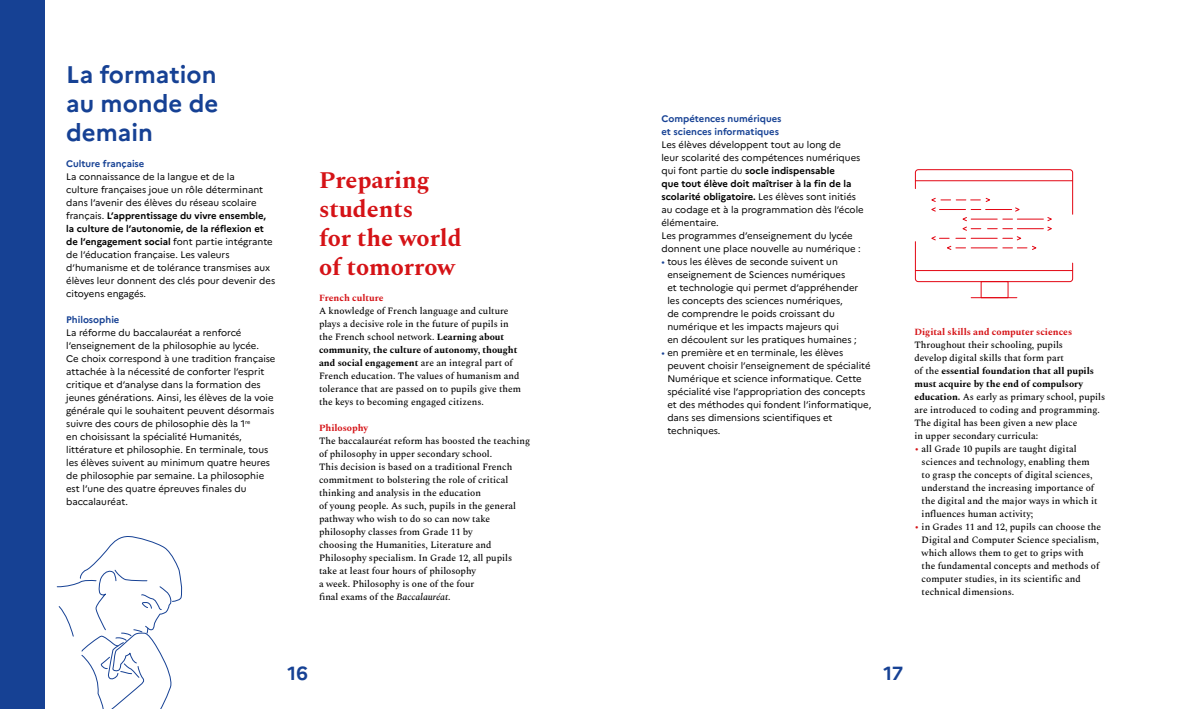
<style>
.page{position:relative;width:1191px;height:709px;background:#fff}
.page>*{position:absolute;margin:0;border:0;box-sizing:border-box;transform-origin:0 0}
.t1{font:700 24px/28.8px "Spectral";color:#d51317}
.t2{font:700 24px/28.8px "Marianne";color:#164194;text-align:justify}
.t3{font:700 19px "Marianne";color:#164194}
.t4{font:9.5px/13px "Marianne";color:#000}
.t5{font:500 9.5px/13px "Spectral";color:#000}
.t6{font:700 9.5px/13px "Marianne";color:#164194}
.t7{font:700 9.5px "Spectral";color:#d51317}
.s1{font-weight:700}
.s2{font-style:italic}
.s3{color:#164194}
.s4{color:#d51317}
</style>
<div class="page">
<div style="left:0;top:0;width:45px;height:709px;background:#164194"></div>
<svg style="left:57px;top:536px;width:125px;height:173px"></svg>
<hr style="left:971px;top:297px;width:46px;height:1px;background:#e30613">
<div style="left:980px;top:281px;width:28px;height:17px;border:1px solid #e30613"></div>
<svg style="left:915px;top:169px;width:158px;height:113px"></svg>
<h1 class="t2" style="left:66px;top:60px;width:154px">La formation au monde de demain</h1>
<p class="t6" style="left:66px;top:157px;width:80px">Culture française</p>
<p class="t4" style="left:66px;top:170px;width:210px">La connaissance de la langue et de la<br>culture françaises joue un rôle déterminant dans l’avenir des élèves du réseau scolaire français. <span class="s1">L’apprentissage du vivre ensemble, la culture de l’autonomie, de la réflexion et de l’engagement social</span> font partie intégrante de l’éducation française. Les valeurs d’humanisme et de tolérance transmises aux élèves leur donnent des clés pour devenir des citoyens engagés.</p>
<p class="t6" style="left:66px;top:313px;width:55px">Philosophie</p>
<p class="t4" style="left:66px;top:326px;width:211px">La réforme du baccalauréat a renforcé l’enseignement de la philosophie au lycée.<br>Ce choix correspond à une tradition française attachée à la nécessité de conforter l’esprit critique et d’analyse dans la formation des jeunes générations. Ainsi, les élèves de la voie générale qui le souhaitent peuvent désormais suivre des cours de philosophie dès la 1<sup>re<br></sup>en choisissant la spécialité Humanités, littérature et philosophie. En terminale, tous les élèves suivent au minimum quatre heures de philosophie par semaine. La philosophie est l’une des quatre épreuves finales du baccalauréat.</p>
<h1 class="t1" style="left:319px;top:164px;width:144px">Preparing students<br>for the world of tomorrow</h1>
<p class="t7" style="left:319px;top:291px;width:66px">French culture</p>
<p class="t5" style="left:319px;top:303px;width:204px">A knowledge of French language and culture plays a decisive role in the future of pupils in the French school network. <span class="s1">Learning about community, the culture of autonomy, thought and social engagement</span> are an integral part of French education. The values of humanism and tolerance that are passed on to pupils give them the keys to becoming engaged citizens.</p>
<p class="t7" style="left:319px;top:420px;width:51px">Philosophy</p>
<p class="t5" style="left:319px;top:433px;width:213px">The baccalauréat reform has boosted the teaching of philosophy in upper secondary school.<br>This decision is based on a traditional French commitment to bolstering the role of critical thinking and analysis in the education<br>of young people. As such, pupils in the general pathway who wish to do so can now take philosophy classes from Grade 11 by<br>choosing the Humanities, Literature and Philosophy specialism. In Grade 12, all pupils take at least four hours of philosophy<br>a week. Philosophy is one of the four<br>final exams of the <span class="s2">Baccalauréat</span>.</p>
<p class="t6" style="left:661px;top:112px;width:122px">Compétences numériques et sciences informatiques</p>
<p class="t4" style="left:661px;top:138px;width:204px">Les élèves développent tout au long de<br>leur scolarité des compétences numériques qui font partie du <span class="s1">socle indispensable<br>que tout élève doit maîtriser à la fin de la scolarité obligatoire.</span> Les élèves sont initiés au codage et à la programmation dès l’école élémentaire.<br>Les programmes d’enseignement du lycée donnent une place nouvelle au numérique :</p>
<p class="t4" style="left:667px;top:255px;width:192px;text-indent:-6px"><span class="s3">•</span> tous les élèves de seconde suivent un enseignement de Sciences numériques<br>et technologie qui permet d’appréhender les concepts des sciences numériques,<br>de comprendre le poids croissant du numérique et les impacts majeurs qui<br>en découlent sur les pratiques humaines ;</p>
<p class="t4" style="left:667px;top:346px;width:205px;text-indent:-6px"><span class="s3">•</span> en première et en terminale, les élèves peuvent choisir l’enseignement de spécialité Numérique et science informatique. Cette spécialité vise l’appropriation des concepts et des méthodes qui fondent l’informatique, dans ses dimensions scientifiques et techniques.</p>
<p class="t7" style="left:914px;top:325px;width:159px">Digital skills and computer sciences</p>
<p class="t5" style="left:914px;top:338px;width:192px">Throughout their schooling, pupils<br>develop digital skills that form part<br>of the <span class="s1">essential foundation that all pupils must acquire by the end of compulsory education.</span> As early as primary school, pupils are introduced to coding and programming.<br>The digital has been given a new place<br>in upper secondary curricula:</p>
<p class="t5" style="left:921px;top:442px;width:177px;text-indent:-7px"><span class="s4">•</span> all Grade 10 pupils are taught digital sciences and technology, enabling them to grasp the concepts of digital sciences, understand the increasing importance of the digital and the major ways in which it influences human activity;</p>
<p class="t5" style="left:921px;top:520px;width:181px;text-indent:-7px"><span class="s4">•</span> in Grades 11 and 12, pupils can choose the Digital and Computer Science specialism, which allows them to get to grips with<br>the fundamental concepts and methods of computer studies, in its scientific and technical dimensions.</p>
<h2 class="t3" style="left:288px;top:661px;width:22px">16</h2>
<h2 class="t3" style="left:883px;top:661px;width:21px">17</h2>
</div>
